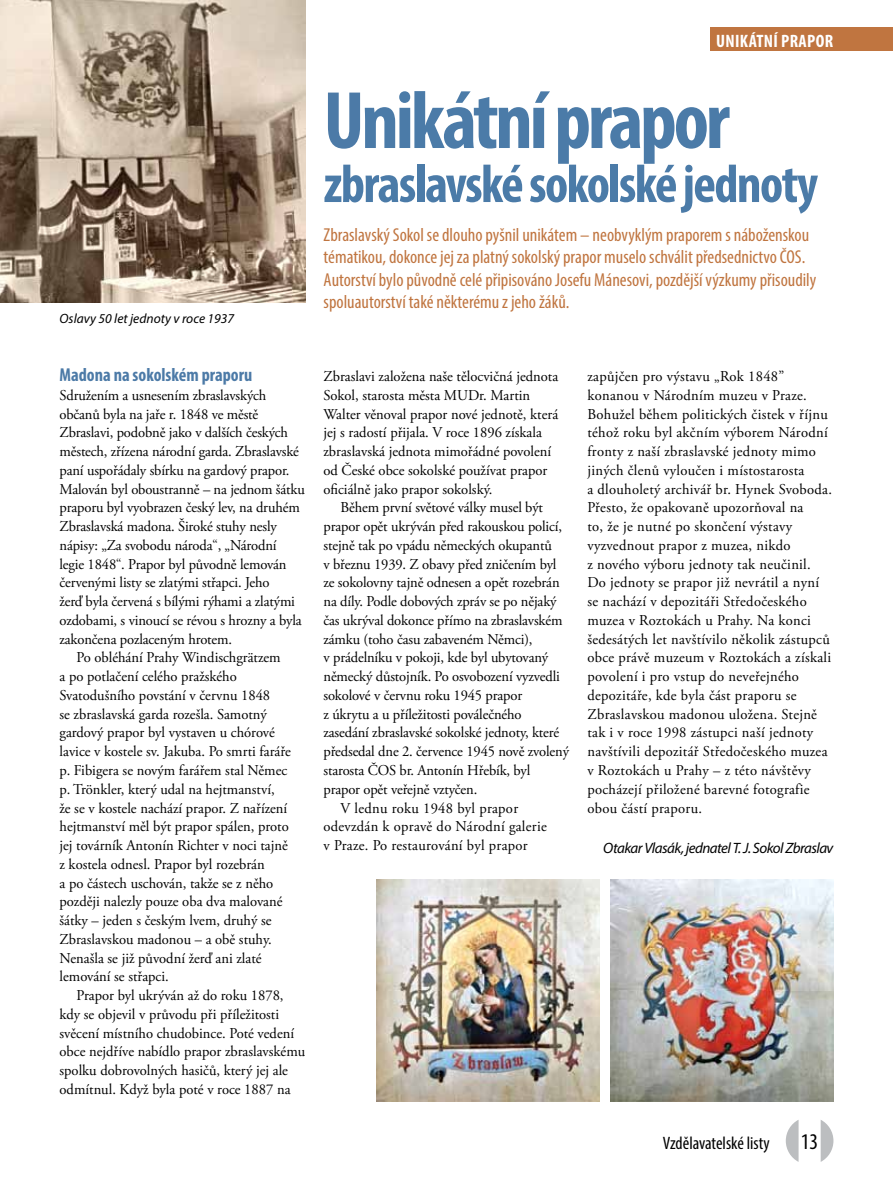
<style>
.page{position:relative;width:893px;height:1187px;background:#fff}
.page>*{position:absolute;margin:0;border:0;box-sizing:border-box;transform-origin:0 0}
.t1{font:700 condensed 82.2px "Myriad Pro";color:#4b7ba8}
.t2{font:700 condensed 54px "Myriad Pro";color:#4b7ba8}
.t3{font:condensed 22.5px "Myriad Pro";color:#000}
.t4{font:condensed 18.75px/22.5px "Myriad Pro";color:#c07540}
.t5{font:700 condensed 18.75px "Myriad Pro";color:#4c7aa7}
.t6{font:condensed 18px "Myriad Pro";color:#000}
.t7{font:700 condensed 18px "Myriad Pro";letter-spacing:.02em;color:#fff}
.t8{font:15px/18.8px "Adobe Garamond Pro";color:#000}
.t9{font:15px/18.8px "Adobe Garamond Pro";letter-spacing:.02em;color:#000}
.t10{font:italic 15px "Myriad Pro";letter-spacing:-.035em;color:#000}
.t11{font:italic 13.5px "Myriad Pro";color:#000}
.s1{color:#4c7aa7}
</style>
<div class="page">
<img style="left:611px;top:879px;width:222px;height:222px">
<img style="left:377px;top:879px;width:223px;height:222px">
<img style="left:0;top:0;width:306px;height:302px">
<svg style="left:786px;top:1120px;width:47px;height:41px"></svg>
<div style="left:710px;top:28px;width:183px;height:23px;background:#c07540"></div>
<p class="t11" style="left:60px;top:310px;width:176px">Oslavy 50 let jednoty v roce 1937</p>
<p class="t5" style="left:60px;top:363px;width:194px">Madona na sokolském praporu</p>
<p class="t8" style="left:60px;top:386px;width:208px">Sdružením a usnesením zbraslavských</p>
<p class="t8" style="left:60px;top:405px;width:200px">občanů byla na jaře r. 1848 ve městě</p>
<p class="t8" style="left:60px;top:423px;width:230px">Zbraslavi, podobně jako v dalších českých</p>
<p class="t8" style="left:60px;top:442px;width:241px">městech, zřízena národní garda. Zbraslavské</p>
<p class="t8" style="left:60px;top:461px;width:232px">paní uspořádaly sbírku na gardový prapor.</p>
<p class="t8" style="left:60px;top:480px;width:247px">Malován byl oboustranně – na jednom šátku</p>
<p class="t8" style="left:60px;top:498px;width:242px">praporu byl vyobrazen český lev, na druhém</p>
<p class="t8" style="left:60px;top:517px;width:219px">Zbraslavská madona. Široké stuhy nesly</p>
<p class="t8" style="left:60px;top:536px;width:219px">nápisy: „Za svobodu národa“, „Národní</p>
<p class="t8" style="left:60px;top:555px;width:229px">legie 1848“. Prapor byl původně lemován</p>
<p class="t8" style="left:60px;top:573px;width:212px">červenými listy se zlatými střapci. Jeho</p>
<p class="t8" style="left:60px;top:592px;width:237px">žerď byla červená s bílými rýhami a zlatými</p>
<p class="t8" style="left:60px;top:611px;width:244px">ozdobami, s vinoucí se révou s hrozny a byla</p>
<p class="t8" style="left:60px;top:630px;width:174px">zakončena pozlaceným hrotem.</p>
<p class="t8" style="left:77px;top:648px;width:206px">Po obléhání Prahy Windischgrätzem</p>
<p class="t8" style="left:60px;top:667px;width:179px">a po potlačení celého pražského</p>
<p class="t8" style="left:60px;top:686px;width:212px">Svatodušního povstání v červnu 1848</p>
<p class="t8" style="left:60px;top:705px;width:209px">se zbraslavská garda rozešla. Samotný</p>
<p class="t8" style="left:60px;top:723px;width:217px">gardový prapor byl vystaven u chórové</p>
<p class="t8" style="left:60px;top:742px;width:233px">lavice v kostele sv. Jakuba. Po smrti faráře</p>
<p class="t8" style="left:60px;top:761px;width:229px">p. Fibigera se novým farářem stal Němec</p>
<p class="t8" style="left:60px;top:780px;width:217px">p. Trönkler, který udal na hejtmanství,</p>
<p class="t8" style="left:60px;top:798px;width:229px">že se v kostele nachází prapor. Z nařízení</p>
<p class="t8" style="left:60px;top:817px;width:231px">hejtmanství měl být prapor spálen, proto</p>
<p class="t8" style="left:60px;top:836px;width:230px">jej továrník Antonín Richter v noci tajně</p>
<p class="t8" style="left:60px;top:855px;width:207px">z kostela odnesl. Prapor byl rozebrán</p>
<p class="t8" style="left:60px;top:873px;width:215px">a po částech uschován, takže se z něho</p>
<p class="t8" style="left:60px;top:892px;width:225px">později nalezly pouze oba dva malované</p>
<p class="t8" style="left:60px;top:911px;width:214px">šátky – jeden s českým lvem, druhý se</p>
<p class="t8" style="left:60px;top:930px;width:214px">Zbraslavskou madonou – a obě stuhy.</p>
<p class="t8" style="left:60px;top:948px;width:204px">Nenašla se již původní žerď ani zlaté</p>
<p class="t8" style="left:60px;top:967px;width:111px">lemování se střapci.</p>
<p class="t8" style="left:77px;top:986px;width:209px">Prapor byl ukrýván až do roku 1878,</p>
<p class="t8" style="left:60px;top:1005px;width:221px">kdy se objevil v průvodu při příležitosti</p>
<p class="t8" style="left:60px;top:1023px;width:236px">svěcení místního chudobince. Poté vedení</p>
<p class="t8" style="left:60px;top:1042px;width:247px">obce nejdříve nabídlo prapor zbraslavskému</p>
<p class="t8" style="left:60px;top:1061px;width:230px">spolku dobrovolných hasičů, který jej ale</p>
<p class="t8" style="left:60px;top:1080px;width:233px">odmítnul. Když byla poté v roce 1887 na</p>
<p class="t7" style="left:716px;top:30px;width:119px">Unikátní prapor</p>
<h1 class="t1" style="left:323px;top:69px;width:408px"><span class="s1">U</span>nikátní prapor</h1>
<h2 class="t2" style="left:323px;top:150px;width:496px">zbraslavské sokolské jednoty</h2>
<p class="t4" style="left:324px;top:223px;width:494px">Zbraslavský Sokol se dlouho pyšnil unikátem – neobvyklým praporem s náboženskou tématikou, dokonce jej za platný sokolský prapor muselo schválit předsednictvo ČOS.<br>Autorství bylo původně celé připisováno Josefu Mánesovi, pozdější výzkumy přisoudily spoluautorství také některému z jeho žáků.</p>
<p class="t8" style="left:323px;top:367px;width:236px">Zbraslavi založena naše tělocvičná jednota Sokol, starosta města MUDr. Martin Walter věnoval prapor nové jednotě, která jej s radostí přijala. V roce 1896 získala zbraslavská jednota mimořádné povolení od České obce sokolské používat prapor oficiálně jako prapor sokolský.</p>
<p class="t8" style="left:340px;top:498px;width:204px">Během první světové války musel být</p>
<p class="t8" style="left:323px;top:517px;width:240px">prapor opět ukrýván před rakouskou policí,</p>
<p class="t8" style="left:323px;top:536px;width:230px">stejně tak po vpádu německých okupantů</p>
<p class="t8" style="left:323px;top:555px;width:235px">v březnu 1939. Z obavy před zničením byl</p>
<p class="t8" style="left:323px;top:573px;width:238px">ze sokolovny tajně odnesen a opět rozebrán</p>
<p class="t8" style="left:323px;top:592px;width:235px">na díly. Podle dobových zpráv se po nějaký</p>
<p class="t8" style="left:323px;top:611px;width:240px">čas ukrýval dokonce přímo na zbraslavském</p>
<p class="t8" style="left:323px;top:630px;width:210px">zámku (toho času zabaveném Němci),</p>
<p class="t8" style="left:323px;top:648px;width:226px">v prádelníku v pokoji, kde byl ubytovaný</p>
<p class="t8" style="left:323px;top:667px;width:238px">německý důstojník. Po osvobození vyzvedli</p>
<p class="t8" style="left:323px;top:686px;width:200px">sokolové v červnu roku 1945 prapor</p>
<p class="t8" style="left:323px;top:705px;width:200px">z úkrytu a u příležitosti poválečného</p>
<p class="t8" style="left:323px;top:723px;width:237px">zasedání zbraslavské sokolské jednoty, které</p>
<p class="t8" style="left:323px;top:742px;width:247px">předsedal dne 2. července 1945 nově zvolený</p>
<p class="t8" style="left:323px;top:761px;width:208px">starosta ČOS br. Antonín Hřebík, byl</p>
<p class="t8" style="left:323px;top:780px;width:155px">prapor opět veřejně vztyčen.</p>
<p class="t9" style="left:340px;top:798px;width:179px">V lednu roku 1948 byl prapor</p>
<p class="t9" style="left:323px;top:817px;width:225px">odevzdán k opravě do Národní galerie</p>
<p class="t9" style="left:323px;top:836px;width:206px">v Praze. Po restaurování byl prapor</p>
<p class="t9" style="left:587px;top:367px;width:246px">zapůjčen pro výstavu „Rok 1848” konanou v Národním muzeu v Praze.<br>Bohužel během politických čistek v říjnu téhož roku byl akčním výborem Národní fronty z naší zbraslavské jednoty mimo jiných členů vyloučen i místostarosta<br>a dlouholetý archivář br. Hynek Svoboda.<br>Přesto, že opakovaně upozorňoval na<br>to, že je nutné po skončení výstavy vyzvednout prapor z muzea, nikdo<br>z nového výboru jednoty tak neučinil.<br>Do jednoty se prapor již nevrátil a nyní se nachází v depozitáři Středočeského muzea v Roztokách u Prahy. Na konci šedesátých let navštívilo několik zástupců obce právě muzeum v Roztokách a získali povolení i pro vstup do neveřejného depozitáře, kde byla část praporu se Zbraslavskou madonou uložena. Stejně tak i v roce 1998 zástupci naší jednoty navštívili depozitář Středočeského muzea v Roztokách u Prahy – z této návštěvy pocházejí přiložené barevné fotografie obou částí praporu.</p>
<p class="t10" style="left:603px;top:838px;width:232px">Otakar Vlasák, jednatel T. J. Sokol Zbraslav</p>
<p class="t6" style="left:663px;top:1132px;width:108px">Vzdělavatelské listy</p>
<h3 class="t3" style="left:801px;top:1127px;width:19px">13</h3>
</div>
